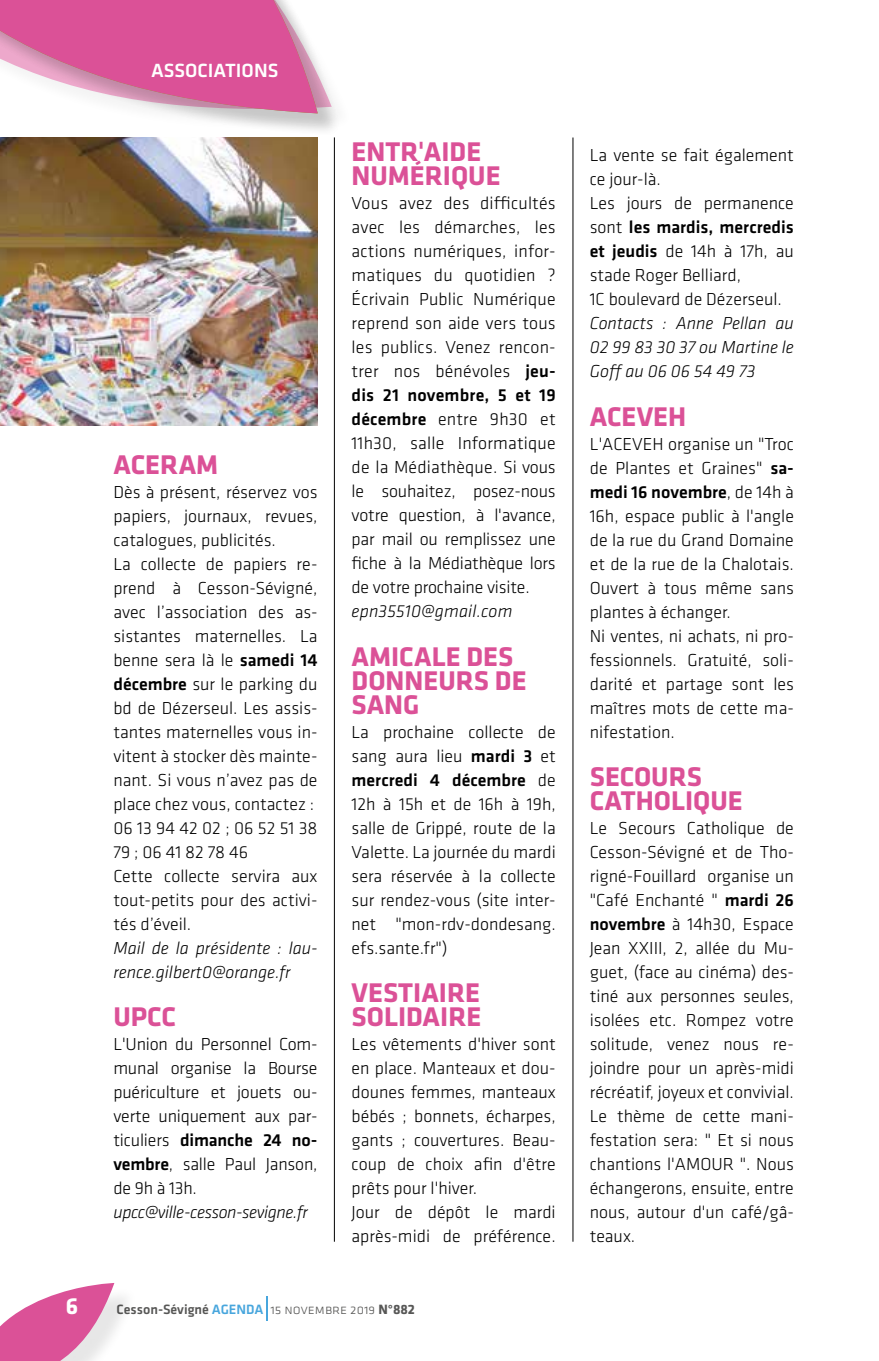
<style>
.page{position:relative;width:879px;height:1361px;background:#fff}
.page>*{position:absolute;margin:0;border:0;box-sizing:border-box;transform-origin:0 0}
.t1{font:700 28px/24px "Klavika";color:#db5197}
.t2{font:700 24px "Klavika";color:#fff}
.t3{font:500 19.8px "Klavika";color:#fff}
.t4{font:300 18px/24px "Klavika";color:#000}
.t5{font:italic 300 18px/24px "Klavika";color:#000}
.t6{font:italic 300 18px "Klavika";letter-spacing:-.02em;color:#000}
.t7{font:500 14px "Klavika";color:#575756}
.s1{font-weight:500}
.s2{color:#48a6dd}
.s3{font-family:"Klavika Light Caps SC";font-weight:400}
.s4{font-weight:700}
</style>
<div class="page">
<div style="left:0;top:0;width:341px;height:138px;background:#000;opacity:.1"></div>
<svg style="left:0;top:0;width:332px;height:123px"></svg>
<svg style="left:266px;top:1296px;width:1px;height:24px"></svg>
<div style="left:0;top:1286px;width:138px;height:75px;background:#000;opacity:.1"></div>
<svg style="left:0;top:1283px;width:114px;height:78px"></svg>
<hr style="left:334px;top:137px;width:1px;height:1104px;background:#000">
<hr style="left:572px;top:137px;width:1px;height:1104px;background:#000">
<img style="left:0;top:137px;width:317px;height:288px">
<p class="t3" style="left:151px;top:57px;width:129px">ASSOCIATIONS</p>
<h1 class="t1" style="left:113px;top:451px;width:106px">ACERAM</h1>
<p class="t4" style="left:113px;top:479px;width:206px">Dès à présent, réservez vos papiers, journaux, revues, catalogues, publicités.<br>La collecte de papiers re&shy;prend à Cesson-Sévigné, avec l’association des as&shy;sistantes maternelles. La benne sera là le <span class="s1">samedi 14 décembre</span> sur le parking du bd de Dézerseul. Les assis&shy;tantes maternelles vous in&shy;vitent à stocker dès mainte&shy;nant. Si vous n’avez pas de place chez vous, contactez :<br>06 13 94 42 02 ; 06 52 51 38<br>79 ; 06 41 82 78 46<br>Cette collecte servira aux tout-petits pour des activi&shy;tés d’éveil.</p>
<p class="t5" style="left:113px;top:935px;width:206px">Mail de la présidente : lau&shy;rence.gilbert0@orange.fr</p>
<h1 class="t1" style="left:113px;top:1003px;width:64px">UPCC</h1>
<p class="t4" style="left:113px;top:1031px;width:206px;text-align:justify">L'Union du Personnel Com&shy;munal organise la Bourse puériculture et jouets ou&shy;verte uniquement aux par&shy;ticuliers <span class="s1">dimanche 24 no&shy;vembre</span>, salle Paul Janson, de 9h à 13h.</p>
<p class="t6" style="left:113px;top:1200px;width:196px">upcc@ville-cesson-sevigne.fr</p>
<h1 class="t1" style="left:351px;top:139px;width:151px">ENTR'AIDE<br>NUMÉRIQUE</h1>
<p class="t4" style="left:351px;top:191px;width:206px;text-align:justify">Vous avez des difficultés avec les démarches, les actions numériques, infor&shy;matiques du quotidien ?<br>Écrivain Public Numérique reprend son aide vers tous les publics. Venez rencon&shy;trer nos bénévoles <span class="s1">jeu&shy;dis 21 novembre, 5 et 19 décembre</span> entre 9h30 et 11h30, salle Informatique de la Médiathèque. Si vous le souhaitez, posez-nous votre question, à l'avance, par mail ou remplissez une fiche à la Médiathèque lors de votre prochaine visite.</p>
<p class="t5" style="left:351px;top:599px;width:162px">epn35510@gmail.com</p>
<h1 class="t1" style="left:351px;top:643px;width:177px">AMICALE DES<br>DONNEURS DE<br>SANG</h1>
<p class="t4" style="left:351px;top:719px;width:206px;text-align:justify">La prochaine collecte de sang aura lieu <span class="s1">mardi 3</span> et <span class="s1">mercredi 4 décembre</span> de 12h à 15h et de 16h à 19h, salle de Grippé, route de la Valette. La journée du mardi sera réservée à la collecte sur rendez-vous (site inter&shy;net "mon-rdv-dondesang. efs.sante.fr")</p>
<h1 class="t1" style="left:351px;top:979px;width:131px">VESTIAIRE<br>SOLIDAIRE</h1>
<p class="t4" style="left:351px;top:1031px;width:206px">Les vêtements d'hiver sont en place. Manteaux et dou&shy;dounes femmes, manteaux bébés ; bonnets, écharpes, gants ; couvertures. Beau&shy;coup de choix afin d'être prêts pour l'hiver.<br>Jour de dépôt le mardi après-midi de préférence.</p>
<h2 class="t2" style="left:66px;top:1288px;width:14px">6</h2>
<p class="t7" style="left:117px;top:1299px;width:300px">Cesson-Sévigné <span class="s2">AGENDA</span> <span class="s3">15 novembre 2019</span> <span class="s4">N°882</span></p>
<p class="t4" style="left:590px;top:143px;width:206px">La vente se fait également ce jour-là.<br>Les jours de permanence sont <span class="s1">les mardis, mercredis et jeudis</span> de 14h à 17h, au stade Roger Belliard,<br>1C boulevard de Dézerseul.</p>
<p class="t5" style="left:590px;top:311px;width:206px;text-align:justify">Contacts : Anne Pellan au 02 99 83 30 37 ou Martine le Goff au 06 06 54 49 73</p>
<h1 class="t1" style="left:590px;top:403px;width:98px">ACEVEH</h1>
<p class="t4" style="left:590px;top:431px;width:206px">L'ACEVEH organise un "Troc de Plantes et Graines" <span class="s1">sa&shy;medi 16 novembre</span>, de 14h à<br>16h, espace public à l'angle de la rue du Grand Domaine et de la rue de la Chalotais.<br>Ouvert à tous même sans plantes à échanger.<br>Ni ventes, ni achats, ni pro&shy;fessionnels. Gratuité, soli&shy;darité et partage sont les maîtres mots de cette ma&shy;nifestation.</p>
<h1 class="t1" style="left:590px;top:763px;width:154px">SECOURS<br>CATHOLIQUE</h1>
<p class="t4" style="left:590px;top:815px;width:206px;text-align:justify">Le Secours Catholique de Cesson-Sévigné et de Tho&shy;rigné-Fouillard organise un "Café Enchanté " <span class="s1">mardi 26 novembre</span> à 14h30, Espace Jean XXIII, 2, allée du Mu&shy;guet, (face au cinéma) des&shy;tiné aux personnes seules, isolées etc. Rompez votre solitude, venez nous re&shy;joindre pour un après-midi récréatif, joyeux et convivial.<br>Le thème de cette mani&shy;festation sera: " Et si nous chantions l'AMOUR ". Nous échangerons, ensuite, entre nous, autour d'un café/gâ&shy;teaux.</p>
</div>
